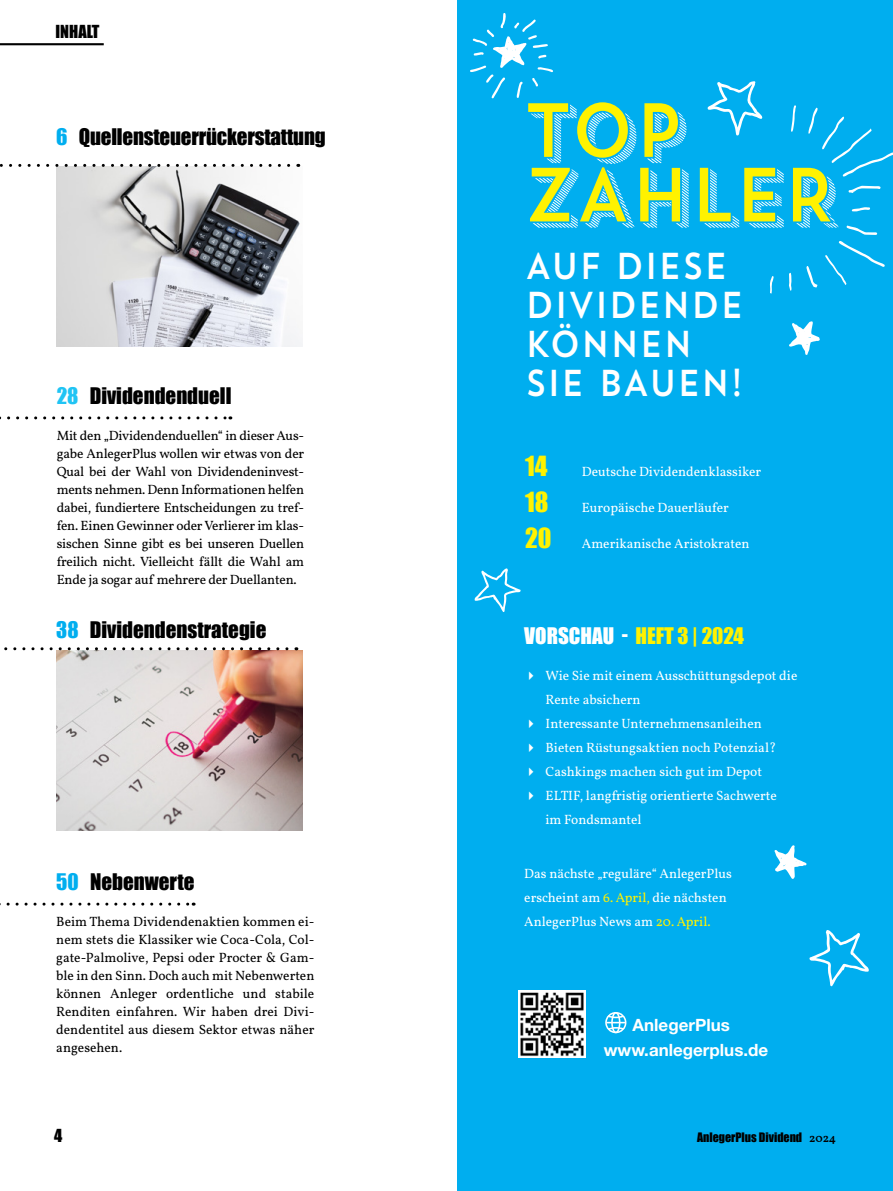
<style>
.page{position:relative;width:893px;height:1191px;background:#fff}
.page>*{position:absolute;margin:0;border:0;box-sizing:border-box;transform-origin:0 0}
.t1{font:76.2px/64.5px "Trend Sans One";color:#fff200;scale:.88 1}
.t2{font:37.35px/39px "Trend Sans One";color:#fff;scale:.88 1}
.t3{font:25.5px "Impact";color:#fff200}
.t4{font:21px "Impact";color:#000}
.t5{font:21px "Impact";color:#fff200}
.t6{font:700 16.95px/24px "Helvetica Neue LT Std";color:#fff;text-align:center}
.t7{font:16.5px "Impact";color:#000}
.t8{font:13.5px/18px "Vollkorn";letter-spacing:-.01em;color:#000;text-align:justify}
.t9{font:13.5px/24px "Vollkorn";color:#fff}
.t10{font:700 13.5px "Vollkorn";color:#fff}
.t11{font:12px "Impact";color:#000}
.s1{color:#00aeef}
.s2{color:#20c4f4}
.s3{font-family:"Impact";font-weight:400;font-size:25.5px;color:#fff200}
.s4{color:#fff}
.s5{font-weight:700;color:#fff200}
.s6{font-family:"Vollkorn";font-weight:500}
</style>
<div class="page">
<div style="left:457px;top:0;width:436px;height:1191px;background:#00aeef"></div>
<hr style="left:0;top:43px;width:104px;height:2px;background:#000">
<svg style="left:0;top:416px;width:231px;height:3px"></svg>
<svg style="left:0;top:902px;width:194px;height:3px"></svg>
<img style="left:56px;top:650px;width:247px;height:180px">
<svg style="left:4px;top:647px;width:283px;height:3px"></svg>
<img style="left:519px;top:990px;width:67px;height:67px">
<img style="left:56px;top:167px;width:247px;height:180px">
<svg style="left:0;top:164px;width:289px;height:3px"></svg>
<div style="left:605px;top:1012px;width:21px;height:21px;border:2px solid #fff;border-radius:50%"></div>
<div style="left:611px;top:1012px;width:9px;height:21px;border:2px solid #fff;border-radius:50%"></div>
<hr style="left:606px;top:1021px;width:20px;height:2px;background:#fff">
<svg style="left:606px;top:1013px;width:19px;height:6px"></svg>
<svg style="left:606px;top:1026px;width:19px;height:5px"></svg>
<svg style="left:769px;top:105px;width:124px;height:189px"></svg>
<p class="t7" style="left:56px;top:19px;width:45px">INHALT</p>
<h3 class="t4" style="left:56px;top:120px;width:271px"><span class="s1">6</span> Quellensteuerrückerstattung</h3>
<h3 class="t4" style="left:57px;top:379px;width:176px"><span class="s2">28</span> Dividendenduell</h3>
<p class="t8" style="left:57px;top:425px;width:249px">Mit den „Dividendenduellen“ in dieser Aus&shy;gabe AnlegerPlus wollen wir etwas von der Qual bei der Wahl von Dividendeninvest&shy;ments nehmen. Denn Informationen helfen dabei, fundiertere Entscheidungen zu tref&shy;fen. Einen Gewinner oder Verlierer im klas&shy;sischen Sinne gibt es bei unseren Duellen freilich nicht. Vielleicht fällt die Wahl am Ende ja sogar auf mehrere der Duellanten.</p>
<h3 class="t4" style="left:56px;top:613px;width:212px"><span class="s1">38</span> Dividendenstrategie</h3>
<h3 class="t4" style="left:56px;top:865px;width:140px"><span class="s1">50</span> Nebenwerte</h3>
<p class="t8" style="left:56px;top:911px;width:260px">Beim Thema Dividendenaktien kommen ei&shy;nem stets die Klassiker wie Coca-Cola, Col&shy;gate-Palmolive, Pepsi oder Procter &amp; Gam&shy;ble in den Sinn. Doch auch mit Nebenwerten können Anleger ordentliche und stabile Renditen einfahren. Wir haben drei Divi&shy;dendentitel aus diesem Sektor etwas näher angesehen.</p>
<h1 class="t1" style="left:524px;top:96px;width:355px">TOP<br>ZAHLER</h1>
<h2 class="t2" style="left:525px;top:245px;width:250px">AUF DIESE<br>DIVIDENDE<br>KÖNNEN<br>SIE BAUEN!</h2>
<h3 class="t3" style="left:525px;top:446px;width:24px">14</h3>
<p class="t10" style="left:582px;top:461px;width:181px">Deutsche Dividendenklassiker</p>
<h3 class="t3" style="left:525px;top:482px;width:25px">18</h3>
<p class="t10" style="left:582px;top:497px;width:149px">Europäische Dauerläufer</p>
<p class="t10" style="left:525px;top:533px;width:226px"><span class="s3">20</span> Amerikanische Aristokraten</p>
<h3 class="t5" style="left:524px;top:620px;width:221px"><span class="s4">VORSCHAU -</span> HEFT 3 | 2024</h3>
<p class="t9" style="left:546px;top:663px;width:253px">Wie Sie mit einem Ausschüttungsdepot die<br>Rente absichern<br>Interessante Unternehmensanleihen<br>Bieten Rüstungsaktien noch Potenzial?<br>Cashkings machen sich gut im Depot<br>ELTIF, langfristig orientierte Sachwerte<br>im Fondsmantel</p>
<p class="t9" style="left:524px;top:860px;width:209px">Das nächste „reguläre“ AnlegerPlus erscheint am <span class="s5">6. April,</span> die nächsten<br>AnlegerPlus News am <span class="s5">20. April.</span></p>
<p class="t6" style="left:604px;top:1013px;width:166px">AnlegerPlus www.anlegerplus.de</p>
<p class="t7" style="left:54px;top:1122px;width:10px">4</p>
<p class="t11" style="left:697px;top:1128px;width:140px">AnlegerPlus Dividend <span class="s6">2024</span></p>
</div>
